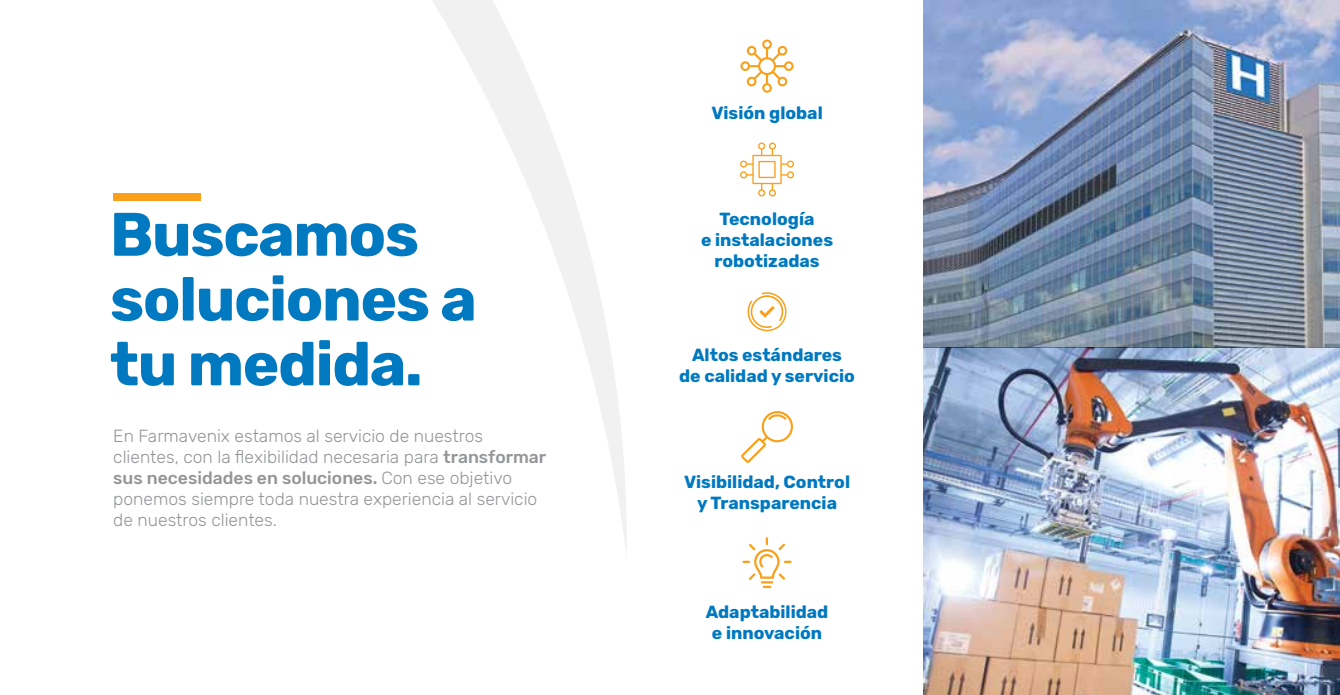
<style>
.page{position:relative;width:1340px;height:695px;background:#fff}
.page>*{position:absolute;margin:0;border:0;box-sizing:border-box;transform-origin:0 0}
.t1{font:700 61.25px/64.8px "Rubik";letter-spacing:-.02em;color:#0079c1}
.t2{font:300 17.5px/21px "Rubik";color:#939598}
.t3{font:700 17.5px/21px "Rubik";color:#0079c1;text-align:center}
.s1{font-weight:500}
</style>
<div class="page">
<svg style="left:432px;top:0;width:195px;height:553px"></svg>
<img style="left:923px;top:0;width:416px;height:347px">
<img style="left:923px;top:347px;width:416px;height:347px">
<svg style="left:740px;top:39px;width:53px;height:54px"></svg>
<svg style="left:741px;top:411px;width:52px;height:52px"></svg>
<svg style="left:740px;top:142px;width:54px;height:54px"></svg>
<svg style="left:747px;top:292px;width:39px;height:39px"></svg>
<svg style="left:742px;top:537px;width:49px;height:51px"></svg>
<div style="left:113px;top:193px;width:88px;height:8px;background:#f9a01b"></div>
<h1 class="t1" style="left:110px;top:204px;width:368px">Buscamos soluciones a tu medida.</h1>
<p class="t2" style="left:113px;top:426px;width:434px">En Farmavenix estamos al servicio de nuestros clientes, con la flexibilidad necesaria para <span class="s1">transformar sus necesidades en soluciones.</span> Con ese objetivo ponemos siempre toda nuestra experiencia al servicio de nuestros clientes.</p>
<p class="t3" style="left:711px;top:103px;width:113px">Visión global</p>
<p class="t3" style="left:701px;top:209px;width:134px">Tecnología<br>e instalaciones robotizadas</p>
<p class="t3" style="left:679px;top:345px;width:177px">Altos estándares de calidad y servicio</p>
<p class="t3" style="left:684px;top:471px;width:168px">Visibilidad, Control y Transparencia</p>
<p class="t3" style="left:705px;top:602px;width:124px">Adaptabilidad e innovación</p>
</div>
